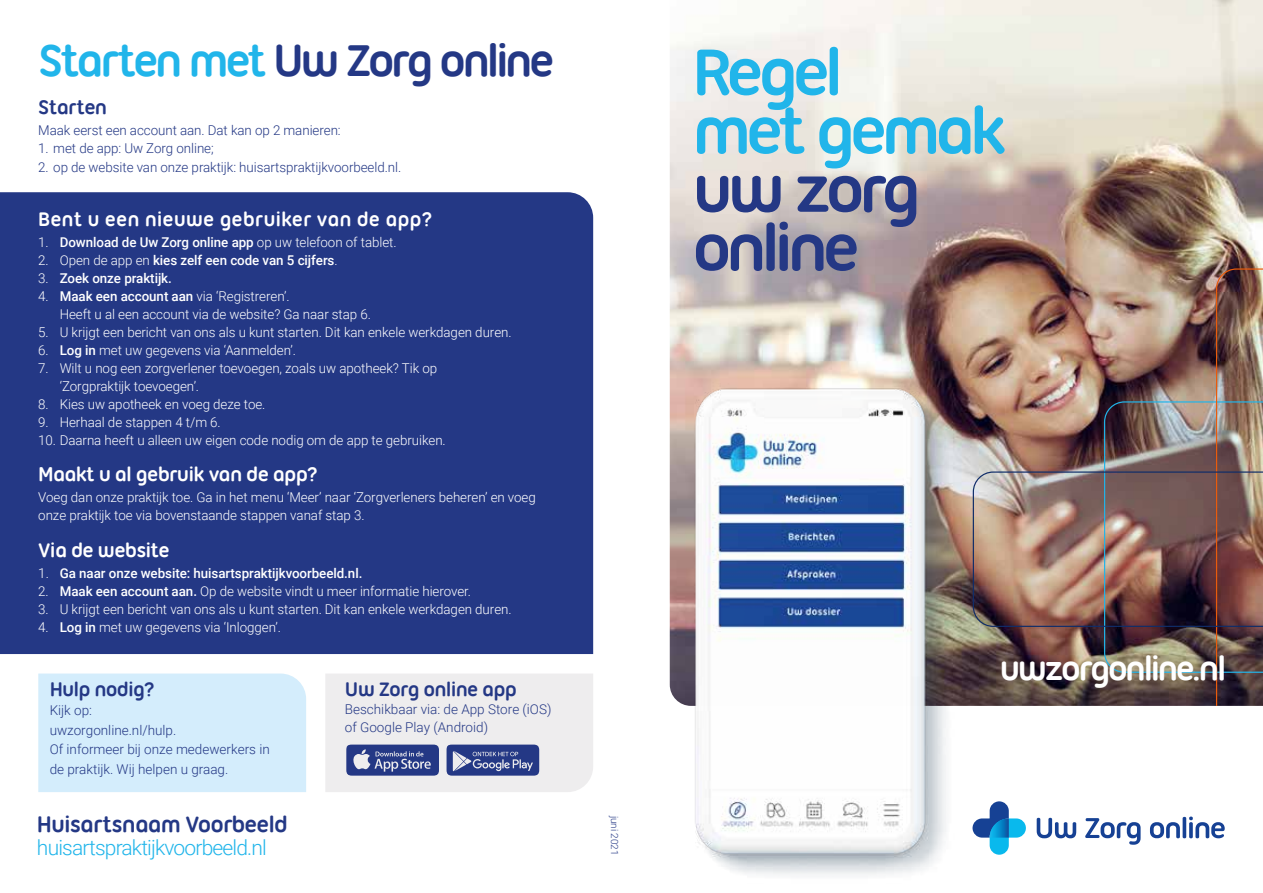
<style>
.page{position:relative;width:1263px;height:893px;background:#fff}
.page>*{position:absolute;margin:0;border:0;box-sizing:border-box;transform-origin:0 0}
.t1{font:700 70.5px/58.5px "Ubuntu Titling";letter-spacing:-.085em;color:#21b5ea}
.t2{font:700 70.5px/58.5px "Ubuntu Titling";letter-spacing:-.085em;color:#243885}
.t3{font:700 48px "Ubuntu Titling";letter-spacing:-.08em;color:#243885}
.t4{font:700 36px "Ubuntu Titling";letter-spacing:-.08em;color:#fff}
.t5{font:700 24px "Ubuntu Titling";letter-spacing:-.04em;color:#243885}
.t6{font:700 21.15px "Ubuntu Titling";letter-spacing:-.025em;color:#fff}
.t7{font:700 21.15px "Ubuntu Titling";letter-spacing:-.005em;color:#fff}
.t8{font:700 21.15px "Ubuntu Titling";letter-spacing:-.04em;color:#243885}
.t9{font:300 21px "Roboto";letter-spacing:-.04em;color:#21b5ea}
.t10{font:700 21px "Ubuntu Titling";letter-spacing:-.04em;color:#243885}
.t11{font:300 13.5px/18px "Roboto";letter-spacing:-.005em;color:#fff}
.t12{font:300 13.5px/19.5px "Roboto";color:#243885}
.t13{font:500 13.5px "Roboto";letter-spacing:-.005em;color:#fff}
.t14{font:300 9.9px "Roboto";color:#243885}
.s1{color:#21b5ea}
.s2{font-weight:300}
.s3{font-weight:500}
.s4{font-weight:300;font-size:13.65px}
</style>
<div class="page">
<img style="left:670px;top:0;width:593px;height:706px">
<img style="left:1103px;top:268px;width:160px;height:438px">
<img style="left:972px;top:471px;width:291px;height:156px">
<img style="left:670px;top:366px;width:287px;height:509px">
<svg style="left:972px;top:801px;width:54px;height:54px"></svg>
<svg style="left:1037px;top:818px;width:39px;height:20px"></svg>
<svg style="left:1085px;top:818px;width:55px;height:27px"></svg>
<svg style="left:1150px;top:817px;width:75px;height:21px"></svg>
<div style="left:0;top:192px;width:593px;height:462px;background:#243885"></div>
<div style="left:38px;top:673px;width:268px;height:119px;background:#d4edfc"></div>
<svg style="left:325px;top:674px;width:268px;height:118px"></svg>
<h2 class="t3" style="left:38px;top:33px;width:518px"><span class="s1">Starten met</span> Uw Zorg online</h2>
<h3 class="t8" style="left:38px;top:95px;width:71px">Starten</h3>
<p class="t12" style="left:38px;top:120px;width:304px">Maak eerst een account aan. Dat kan op 2 manieren:</p>
<p class="t12" style="left:38px;top:138px;width:177px">1. met de app: Uw Zorg online;</p>
<p class="t12" style="left:38px;top:157px;width:364px">2. op de website van onze praktijk: huisartspraktijkvoorbeeld.nl.</p>
<h3 class="t7" style="left:38px;top:207px;width:396px">Bent u een nieuwe gebruiker van de app?</h3>
<p class="t13" style="left:38px;top:232px;width:360px"><span class="s2">1.</span> Download de Uw Zorg online app <span class="s2">op uw telefoon of tablet.</span></p>
<p class="t13" style="left:38px;top:250px;width:301px"><span class="s2">2. Open de app en</span> kies zelf een code van 5 cijfers<span class="s2">.</span></p>
<p class="t13" style="left:38px;top:268px;width:135px"><span class="s2">3.</span> Zoek onze praktijk.</p>
<p class="t11" style="left:60px;top:286px;width:313px;text-indent:-21px">4. <span class="s3">Maak een account aan</span> via ‘Registreren’.<br>Heeft u al een account via de website? Ga naar stap 6.</p>
<p class="t11" style="left:38px;top:322px;width:475px">5. U krijgt een bericht van ons als u kunt starten. Dit kan enkele werkdagen duren.</p>
<p class="t11" style="left:38px;top:340px;width:259px">6. <span class="s3">Log in</span> met uw gegevens via ‘Aanmelden’.</p>
<p class="t11" style="left:60px;top:358px;width:379px;text-indent:-21px">7. Wilt u nog een zorgverlener toevoegen, zoals uw apotheek? Tik op ‘Zorgpraktijk toevoegen’.</p>
<p class="t11" style="left:38px;top:394px;width:229px">8. Kies uw apotheek en voeg deze toe.</p>
<p class="t11" style="left:38px;top:412px;width:184px">9. Herhaal de stappen 4 t/m 6.</p>
<p class="t11" style="left:38px;top:430px;width:409px">10. Daarna heeft u alleen uw eigen code nodig om de app te gebruiken.</p>
<h3 class="t6" style="left:38px;top:462px;width:282px">Maakt u al gebruik van de app?</h3>
<p class="t11" style="left:38px;top:487px;width:499px">Voeg dan onze praktijk toe. Ga in het menu ‘Meer’ naar ‘Zorgverleners beheren’ en voeg onze praktijk toe via bovenstaande stappen vanaf stap 3.</p>
<h3 class="t6" style="left:38px;top:538px;width:133px">Via de website</h3>
<p class="t13" style="left:38px;top:564px;width:326px"><span class="s4">1.</span> Ga naar onze website: huisartspraktijkvoorbeeld.nl.</p>
<p class="t11" style="left:38px;top:582px;width:434px">2. <span class="s3">Maak een account aan.</span> Op de website vindt u meer informatie hierover.</p>
<p class="t11" style="left:38px;top:600px;width:475px">3. U krijgt een bericht van ons als u kunt starten. Dit kan enkele werkdagen duren.</p>
<p class="t11" style="left:38px;top:618px;width:244px">4. <span class="s3">Log in</span> met uw gegevens via ‘Inloggen’.</p>
<h3 class="t10" style="left:50px;top:676px;width:107px">Hulp nodig?</h3>
<p class="t12" style="left:50px;top:700px;width:222px">Kijk op:<br>uwzorgonline.nl/hulp.<br>Of informeer bij onze medewerkers in de praktijk. Wij helpen u graag.</p>
<h3 class="t5" style="left:37px;top:810px;width:253px">Huisartsnaam Voorbeeld</h3>
<h3 class="t9" style="left:37px;top:833px;width:231px">huisartspraktijkvoorbeeld.nl</h3>
<h3 class="t10" style="left:345px;top:677px;width:174px">Uw Zorg online app</h3>
<p class="t12" style="left:345px;top:700px;width:208px;line-height:18px">Beschikbaar via: de App Store (iOS) of Google Play (Android)</p>
<p class="t14" style="left:622px;top:816px;width:41px;rotate:90deg">juni 2021</p>
<h1 class="t1" style="left:692px;top:41px;width:316px">Regel<br>met gemak</h1>
<h1 class="t2" style="left:692px;top:158px;width:231px">uw zorg online</h1>
<h3 class="t4" style="left:999px;top:647px;width:229px">uwzorgonline.nl</h3>
</div>
